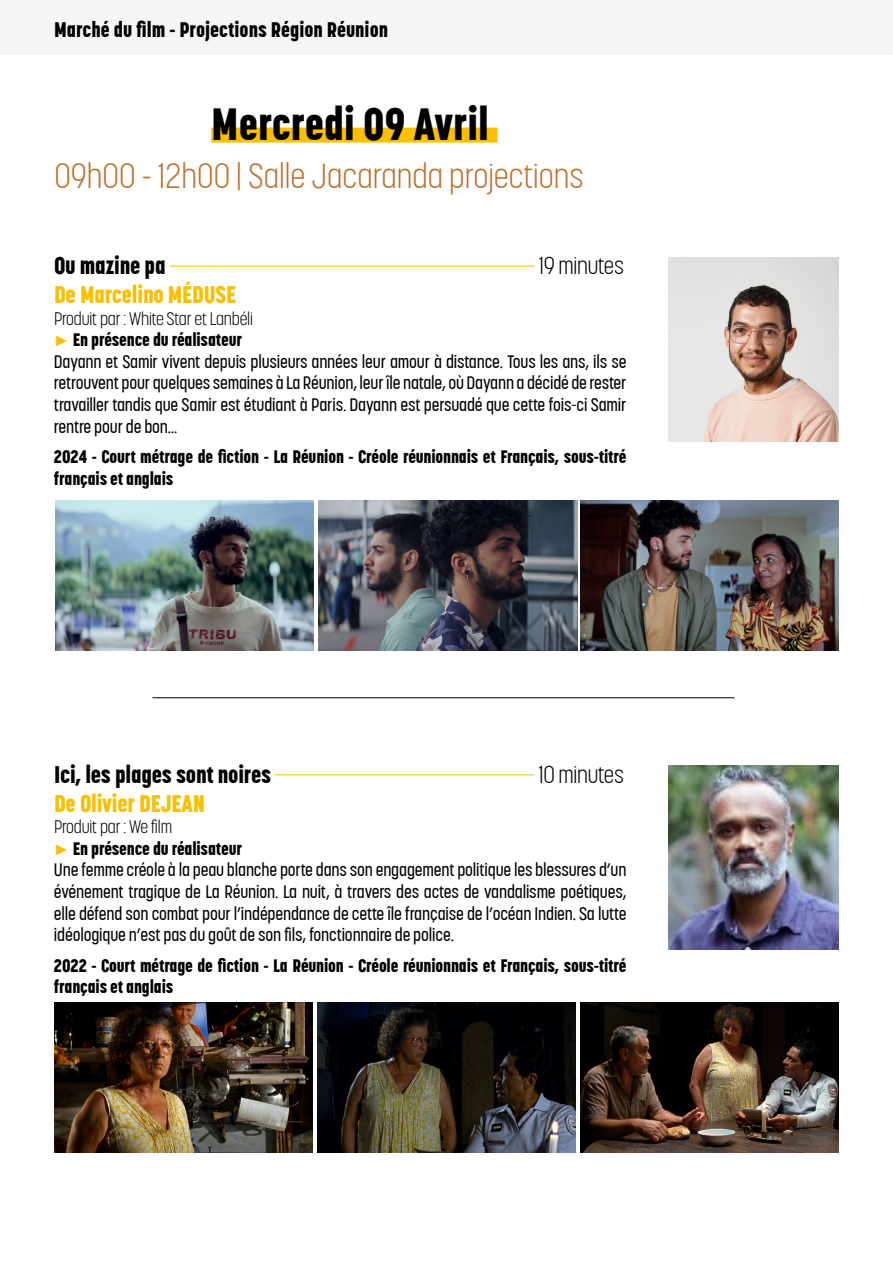
<style>
.page{position:relative;width:893px;height:1263px;background:#fff}
.page>*{position:absolute;margin:0;border:0;box-sizing:border-box;transform-origin:0 0}
.t1{font:800 45px "Korolev Condensed W04";color:#000}
.t2{font:300 34.5px "Korolev Condensed W04";color:#bd7330}
.t3{font:800 24px "Korolev Condensed W04";letter-spacing:-.01em;color:#000}
.t4{font:800 24px "Korolev Condensed W04";letter-spacing:-.01em;color:#fabf00}
.t5{font:300 24px "Korolev Condensed W04";letter-spacing:-.01em;color:#000}
.t6{font:800 21px "Korolev Condensed W04";color:#000}
.t7{font:500 18px/21.6px "Korolev Condensed W04";letter-spacing:-.01em;color:#000}
.t8{font:800 18px/21.6px "Korolev Condensed W04";letter-spacing:-.01em;color:#000}
.t9{font:300 18px "Korolev Condensed";letter-spacing:-.01em;color:#000}
.s1{font-family:"Arial";font-weight:400;font-size:15px;color:#fabf00}
.s2{font-weight:800}
</style>
<div class="page">
<div style="left:0;top:0;width:893px;height:54px;background:#f5f5f5"></div>
<div style="left:211px;top:128px;width:286px;height:15px;background:#fabf00"></div>
<hr style="left:170px;top:266px;width:364px;height:1px;background:#fabf00">
<hr style="left:275px;top:774px;width:259px;height:1px;background:#fabf00">
<img style="left:668px;top:257px;width:171px;height:184px">
<img style="left:668px;top:766px;width:171px;height:184px">
<img style="left:55px;top:500px;width:259px;height:150px">
<img style="left:54px;top:1002px;width:258px;height:150px">
<img style="left:319px;top:500px;width:258px;height:150px">
<img style="left:317px;top:1002px;width:259px;height:150px">
<img style="left:581px;top:500px;width:258px;height:150px">
<img style="left:580px;top:1002px;width:259px;height:150px">
<hr style="left:152px;top:697px;width:582px;height:1px;background:#000">
<p class="t6" style="left:54px;top:17px;width:336px">Marché du film - Projections Région Réunion</p>
<h1 class="t1" style="left:211px;top:96px;width:279px">Mercredi 09 Avril</h1>
<h2 class="t2" style="left:54px;top:156px;width:531px">09h00 - 12h00 | Salle Jacaranda projections</h2>
<h3 class="t3" style="left:54px;top:251px;width:113px">Ou mazine pa</h3>
<h3 class="t5" style="left:539px;top:252px;width:87px">19 minutes</h3>
<h3 class="t4" style="left:54px;top:280px;width:184px">De Marcelino MÉDUSE</h3>
<p class="t9" style="left:54px;top:308px;width:200px">Produit par : White Star et Lanbéli</p>
<p class="t7" style="left:54px;top:329px;width:574px"><span class="s1">►</span> <span class="s2">En présence du réalisateur<br></span>Dayann et Samir vivent depuis plusieurs années leur amour à distance. Tous les ans, ils se retrouvent pour quelques semaines à La Réunion, leur île natale, où Dayann a décidé de rester travailler tandis que Samir est étudiant à Paris. Dayann est persuadé que cette fois-ci Samir rentre pour de bon…</p>
<p class="t8" style="left:54px;top:446px;width:574px">2024 - Court métrage de fiction - La Réunion - Créole réunionnais et Français, sous-titré français et anglais</p>
<h3 class="t3" style="left:54px;top:759px;width:219px">Ici, les plages sont noires</h3>
<h3 class="t5" style="left:538px;top:760px;width:87px">10 minutes</h3>
<h3 class="t4" style="left:54px;top:788px;width:153px">De Olivier DEJEAN</h3>
<p class="t9" style="left:54px;top:816px;width:120px">Produit par : We film</p>
<p class="t7" style="left:54px;top:838px;width:574px"><span class="s1">►</span> <span class="s2">En présence du réalisateur<br></span>Une femme créole à la peau blanche porte dans son engagement politique les blessures d’un événement tragique de La Réunion. La nuit, à travers des actes de vandalisme poétiques, elle défend son combat pour l’indépendance de cette île française de l’océan Indien. Sa lutte idéologique n’est pas du goût de son fils, fonctionnaire de police.</p>
<p class="t8" style="left:54px;top:954px;width:574px">2022 - Court métrage de fiction - La Réunion - Créole réunionnais et Français, sous-titré français et anglais</p>
</div>
